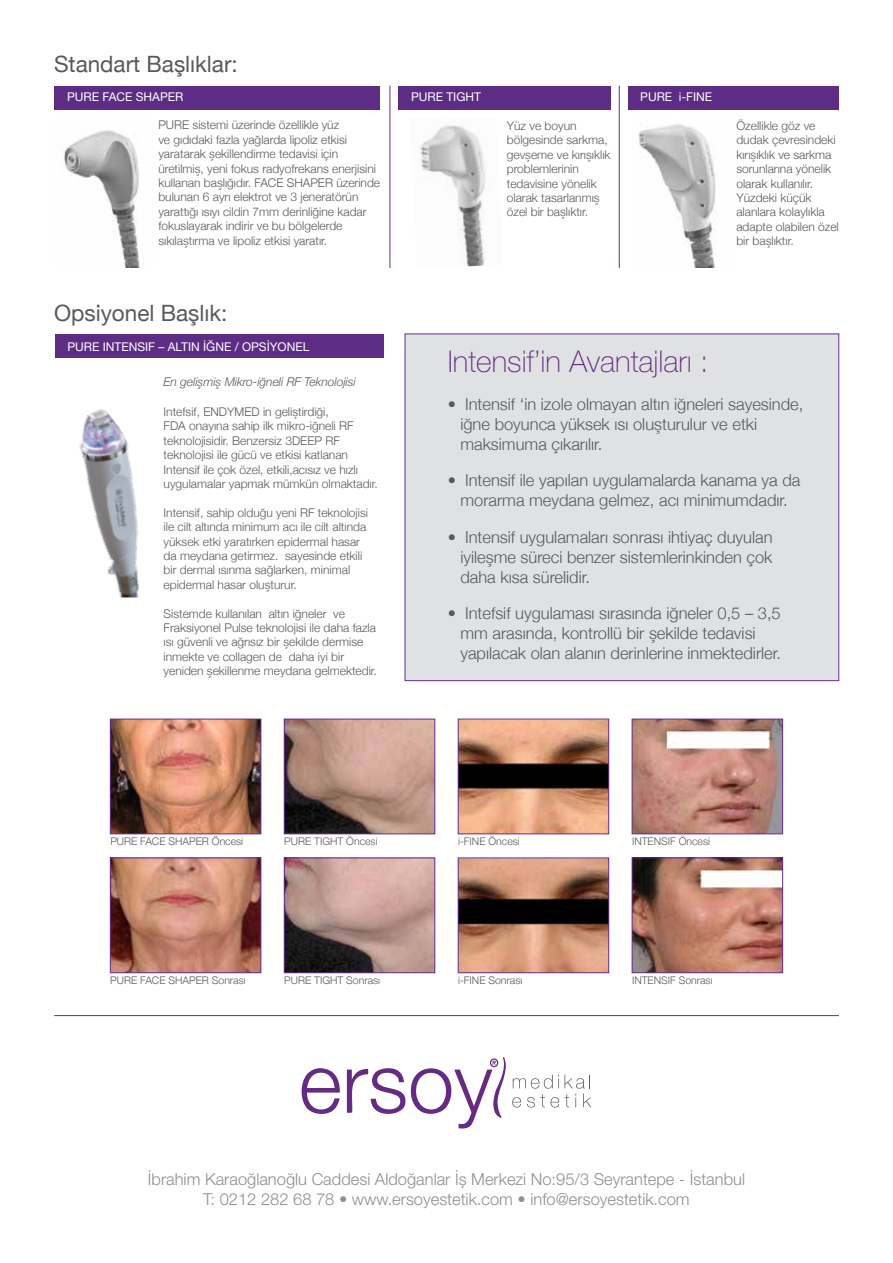
<style>
.page{position:relative;width:893px;height:1263px;background:#fff}
.page>*{position:absolute;margin:0;border:0;box-sizing:border-box;transform-origin:0 0}
.t1{font:100 30px "Helvetica Neue LT Pro";color:#652b82}
.t2{font:22.5px "Helvetica Neue";color:#58595b}
.t3{font:300 16.5px/19.8px "Helvetica Neue";color:#58595b}
.t4{font:300 16.5px/19.8px "Helvetica Neue LT Pro";color:#8e9091;text-align:center}
.t5{font:300 12px/14.4px "Helvetica Neue";color:#58595b}
.t6{font:12px "Helvetica Neue";color:#fff}
.t7{font:italic 300 12px "Helvetica Neue";color:#58595b}
.t8{font:300 10.5px "Helvetica Neue";color:#58595b}
</style>
<div class="page">
<svg style="left:512px;top:1074px;width:79px;height:33px"></svg>
<svg style="left:302px;top:1068px;width:38px;height:46px"></svg>
<svg style="left:347px;top:1057px;width:159px;height:71px"></svg>
<img style="left:638px;top:124px;width:79px;height:144px">
<hr style="left:619px;top:86px;width:1px;height:182px;background:#5d2e8b">
<hr style="left:390px;top:86px;width:1px;height:182px;background:#5d2e8b">
<img style="left:420px;top:125px;width:66px;height:142px">
<img style="left:62px;top:130px;width:78px;height:138px">
<div style="left:55px;top:86px;width:325px;height:24px;background:#5d2c85"></div>
<div style="left:398px;top:86px;width:213px;height:24px;background:#5d2c85"></div>
<div style="left:628px;top:86px;width:211px;height:24px;background:#5d2c85"></div>
<hr style="left:54px;top:1015px;width:785px;height:1px;background:#5d2e8b">
<img style="left:79px;top:408px;width:61px;height:189px">
<div style="left:55px;top:334px;width:328px;height:24px;background:#5d2c85"></div>
<img style="left:112px;top:721px;width:147px;height:111px">
<div style="left:110px;top:719px;width:151px;height:115px;border:1px solid #662d91"></div>
<img style="left:460px;top:721px;width:147px;height:111px">
<div style="left:458px;top:719px;width:151px;height:115px;border:1px solid #662d91"></div>
<img style="left:286px;top:721px;width:147px;height:111px">
<div style="left:284px;top:719px;width:151px;height:115px;border:1px solid #662d91"></div>
<img style="left:634px;top:721px;width:147px;height:111px">
<div style="left:632px;top:719px;width:151px;height:115px;border:1px solid #662d91"></div>
<img style="left:112px;top:860px;width:147px;height:111px">
<div style="left:110px;top:858px;width:151px;height:115px;border:1px solid #662d91"></div>
<img style="left:460px;top:860px;width:147px;height:111px">
<div style="left:458px;top:858px;width:151px;height:115px;border:1px solid #662d91"></div>
<img style="left:286px;top:860px;width:147px;height:111px">
<div style="left:284px;top:858px;width:151px;height:115px;border:1px solid #662d91"></div>
<img style="left:634px;top:860px;width:147px;height:111px">
<div style="left:632px;top:858px;width:151px;height:115px;border:1px solid #662d91"></div>
<div style="left:405px;top:333px;width:434px;height:348px;background:#e0e1e2;border:1px solid #662d91"></div>
<h2 class="t2" style="left:54px;top:48px;width:185px">Standart Başlıklar:</h2>
<p class="t6" style="left:67px;top:88px;width:118px">PURE FACE SHAPER</p>
<p class="t6" style="left:411px;top:88px;width:71px">PURE TIGHT</p>
<p class="t6" style="left:640px;top:88px;width:73px">PURE i-FINE</p>
<p class="t5" style="left:158px;top:117px;width:223px">PURE sistemi üzerinde özellikle yüz<br>ve gıdıdaki fazla yağlarda lipoliz etkisi yaratarak şekillendirme tedavisi için üretilmiş, yeni fokus radyofrekans enerjisini kullanan başlığıdır. FACE SHAPER üzerinde bulunan 6 ayrı elektrot ve 3 jeneratörün yarattığı ısıyı cildin 7mm derinliğine kadar fokuslayarak indirir ve bu bölgelerde sıkılaştırma ve lipoliz etkisi yaratır.</p>
<h2 class="t2" style="left:54px;top:297px;width:175px">Opsi̇yonel Başlık:</h2>
<p class="t6" style="left:67px;top:338px;width:243px">PURE INTENSIF – ALTIN İĞNE / OPSİYONEL</p>
<p class="t7" style="left:164px;top:372px;width:194px">En gelişmiş Mikro-iğneli RF Teknolojisi</p>
<p class="t5" style="left:164px;top:404px;width:216px">Intefsif, ENDYMED in geliştirdiği,<br>FDA onayına sahip ilk mikro-iğneli RF teknolojisidir. Benzersiz 3DEEP RF teknolojisi ile gücü ve etkisi katlanan Intensif ile çok özel, etkili,acısız ve hızlı uygulamalar yapmak mümkün olmaktadır.</p>
<p class="t5" style="left:164px;top:504px;width:206px">Intensif, sahip olduğu yeni RF teknolojisi ile cilt altında minimum acı ile cilt altında yüksek etki yaratırken epidermal hasar da meydana getirmez. sayesinde etkili bir dermal ısınma sağlarken, minimal epidermal hasar oluşturur.</p>
<p class="t5" style="left:164px;top:605px;width:215px">Sistemde kullanılan altın iğneler ve Fraksiyonel Pulse teknolojisi ile daha fazla ısı güvenli ve ağrısız bir şekilde dermise inmekte ve collagen de daha iyi bir yeniden şekillenme meydana gelmektedir.</p>
<p class="t5" style="left:507px;top:118px;width:105px">Yüz ve boyun bölgesinde sarkma, gevşeme ve kırışıklık problemlerinin tedavisine yönelik olarak tasarlanmış özel bir başlıktır.</p>
<p class="t5" style="left:736px;top:118px;width:104px">Özellikle göz ve dudak çevresindeki kırışıklık ve sarkma sorunlarına yönelik olarak kullanılır.<br>Yüzdeki küçük alanlara kolaylıkla adapte olabilen özel bir başlıktır.</p>
<h1 class="t1" style="left:448px;top:344px;width:262px">Intensif’in Avantajları :</h1>
<h3 class="t3" style="left:460px;top:393px;width:344px;text-indent:-13px">• Intensif ‘in izole olmayan altın iğneleri sayesinde, iğne boyunca yüksek ısı oluşturulur ve etki maksimuma çıkarılır.</h3>
<h3 class="t3" style="left:448px;top:469px;width:354px;text-align:center">• Intensif ile yapılan uygulamalarda kanama ya da morarma meydana gelmez, acı minimumdadır.</h3>
<h3 class="t3" style="left:460px;top:526px;width:314px;text-align:justify;text-indent:-13px">• Intensif uygulamaları sonrası ihtiyaç duyulan iyileşme süreci benzer sistemlerinkinden çok daha kısa sürelidir.</h3>
<h3 class="t3" style="left:460px;top:602px;width:322px;text-indent:-13px">• Intefsif uygulaması sırasında iğneler 0,5 – 3,5 mm arasında, kontrollü bir şekilde tedavisi yapılacak olan alanın derinlerine inmektedirler.</h3>
<p class="t8" style="left:110px;top:833px;width:134px">PURE FACE SHAPER Öncesi</p>
<p class="t8" style="left:284px;top:833px;width:95px">PURE TIGHT Öncesi</p>
<p class="t8" style="left:458px;top:833px;width:63px">i-FINE Öncesi</p>
<p class="t8" style="left:632px;top:833px;width:79px">INTENSIF Öncesi</p>
<p class="t8" style="left:110px;top:972px;width:137px">PURE FACE SHAPER Sonrası</p>
<p class="t8" style="left:284px;top:972px;width:97px">PURE TIGHT Sonrası</p>
<p class="t8" style="left:458px;top:972px;width:66px">i-FINE Sonrası</p>
<p class="t8" style="left:632px;top:972px;width:82px">INTENSIF Sonrası</p>
<h3 class="t4" style="left:148px;top:1169px;width:599px">İbrahim Karaoğlanoğlu Caddesi Aldoğanlar İş Merkezi No:95/3 Seyrantepe - İstanbul<br>T: 0212 282 68 78 • www.ersoyestetik.com • info@ersoyestetik.com</h3>
</div>
